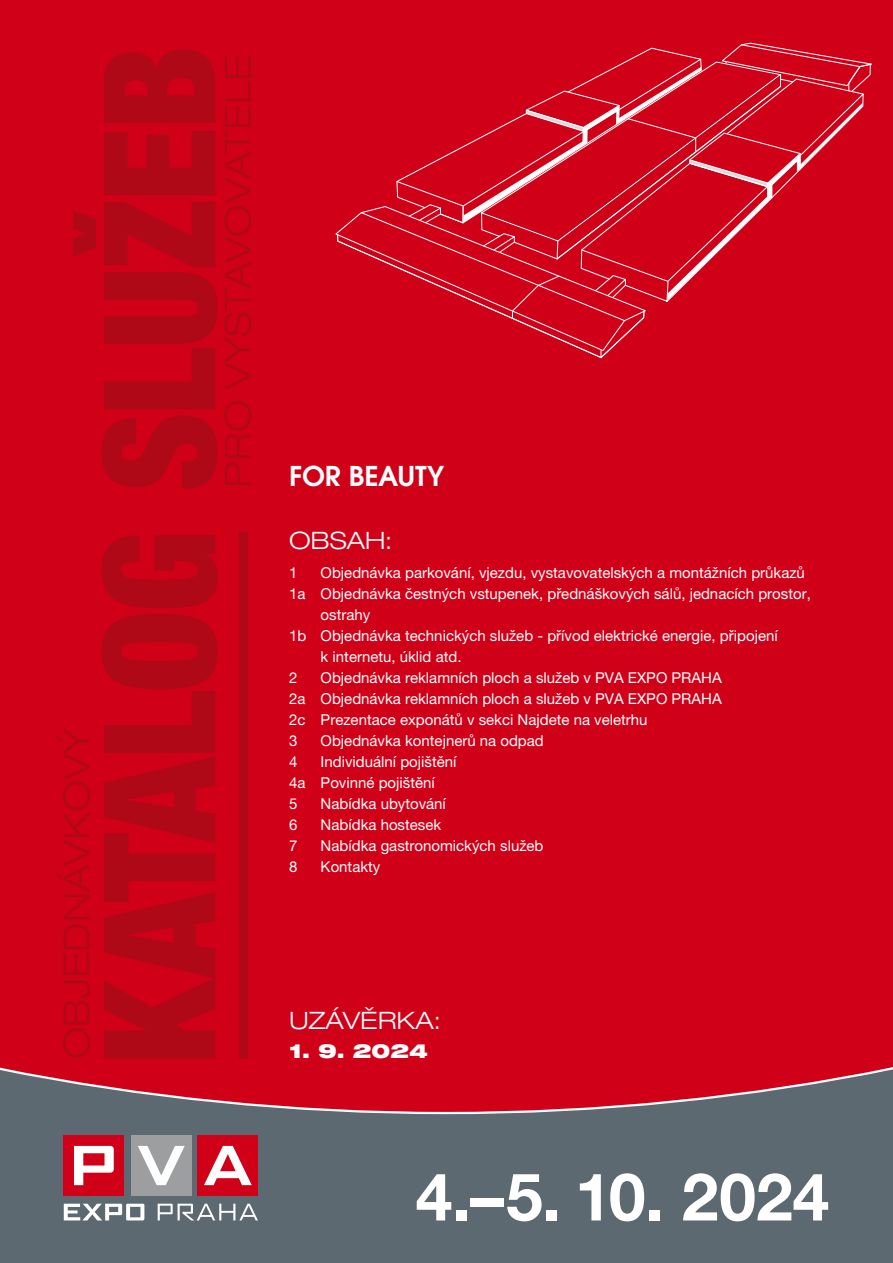
<style>
.page{position:relative;width:893px;height:1263px;background:#5d6970}
.page>*{position:absolute;margin:0;border:0;box-sizing:border-box;transform-origin:0 0}
.t1{font:900 condensed 156.15px "Helvetica Neue LT Pro";letter-spacing:-.02em;color:#af0917;scale:.95 1}
.t2{font:700 66px "Helvetica Neue LT Pro";color:#fff}
.t3{font:300 expanded 36px "Helvetica Neue LT Pro";color:#af0917;scale:1.06 1}
.t4{font:300 expanded 36px "Helvetica Neue LT Pro";color:#af0917;scale:1.05 1}
.t5{font:30px "Avant Gar Got Itc TOT Dem";color:#fff}
.t6{font:300 expanded 24px "Helvetica Neue LT Pro";color:#fff;scale:1.06 1}
.t7{font:900 expanded 19.5px "Helvetica Neue LT Pro";color:#fff}
.t8{font:15px/21px "Helvetica Neue LT Pro";color:#fff}
</style>
<div class="page">
<div style="left:0;top:0;width:893px;height:1114px;background:#d10019"></div>
<div style="left:239px;top:531px;width:9px;height:528px;background:#af0917"></div>
<div style="left:64px;top:1135px;width:60px;height:60px;background:#d10019"></div>
<div style="left:131px;top:1135px;width:60px;height:60px;background:#9c9e9f"></div>
<div style="left:198px;top:1135px;width:60px;height:60px;background:#d10019"></div>
<svg style="left:74px;top:1146px;width:40px;height:39px"></svg>
<svg style="left:138px;top:1146px;width:47px;height:39px"></svg>
<svg style="left:204px;top:1146px;width:48px;height:39px"></svg>
<svg style="left:64px;top:1204px;width:194px;height:16px"></svg>
<svg style="left:463px;top:43px;width:411px;height:258px;background:#d20b22"></svg>
<svg style="left:337px;top:74px;width:527px;height:284px;background:#d30c24"></svg>
<h1 class="t1" style="left:63px;top:1064px;width:1073px;rotate:-90deg">KATALOG SLUŽEB</h1>
<h3 class="t3" style="left:217px;top:488px;width:410px;rotate:-90deg">PRO VYSTAVOVATELE</h3>
<h3 class="t4" style="left:55px;top:1059px;width:317px;rotate:-90deg">OBJEDNÁVKOVÝ</h3>
<h3 class="t5" style="left:289px;top:458px;width:157px">FOR BEAUTY</h3>
<h3 class="t6" style="left:289px;top:526px;width:99px">OBSAH:</h3>
<p class="t8" style="left:289px;top:562px;width:10px">1</p>
<p class="t8" style="left:321px;top:562px;width:486px">Objednávka parkování, vjezdu, vystavovatelských a montážních průkazů</p>
<p class="t8" style="left:289px;top:583px;width:523px">1a Objednávka čestných vstupenek, přednáškových sálů, jednacích prostor,</p>
<p class="t8" style="left:321px;top:604px;width:51px">ostrahy</p>
<p class="t8" style="left:289px;top:625px;width:490px">1b Objednávka technických služeb - přívod elektrické energie, připojení</p>
<p class="t8" style="left:321px;top:646px;width:142px">k internetu, úklid atd.</p>
<p class="t8" style="left:289px;top:667px;width:10px">2</p>
<p class="t8" style="left:289px;top:667px;width:434px;text-indent:32px">Objednávka reklamních ploch a služeb v PVA EXPO PRAHA 2a Objednávka reklamních ploch a služeb v PVA EXPO PRAHA 2c Prezentace exponátů v sekci Najdete na veletrhu<br>3</p>
<p class="t8" style="left:321px;top:730px;width:225px">Objednávka kontejnerů na odpad</p>
<p class="t8" style="left:289px;top:751px;width:169px;text-indent:32px">Individuální pojištění<br>4a Povinné pojištění<br>5</p>
<p class="t8" style="left:289px;top:751px;width:10px">4</p>
<p class="t8" style="left:321px;top:793px;width:127px">Nabídka ubytování</p>
<p class="t8" style="left:289px;top:814px;width:10px">6</p>
<p class="t8" style="left:321px;top:814px;width:122px">Nabídka hostesek</p>
<p class="t8" style="left:289px;top:835px;width:10px">7</p>
<p class="t8" style="left:321px;top:835px;width:224px">Nabídka gastronomických služeb</p>
<p class="t8" style="left:289px;top:856px;width:10px">8</p>
<p class="t8" style="left:321px;top:856px;width:61px">Kontakty</p>
<h3 class="t6" style="left:289px;top:1006px;width:145px">UZÁVĚRKA:</h3>
<h3 class="t7" style="left:289px;top:1038px;width:140px">1. 9. 2024</h3>
<h2 class="t2" style="left:416px;top:1156px;width:415px">4.–5. 10. 2024</h2>
</div>
